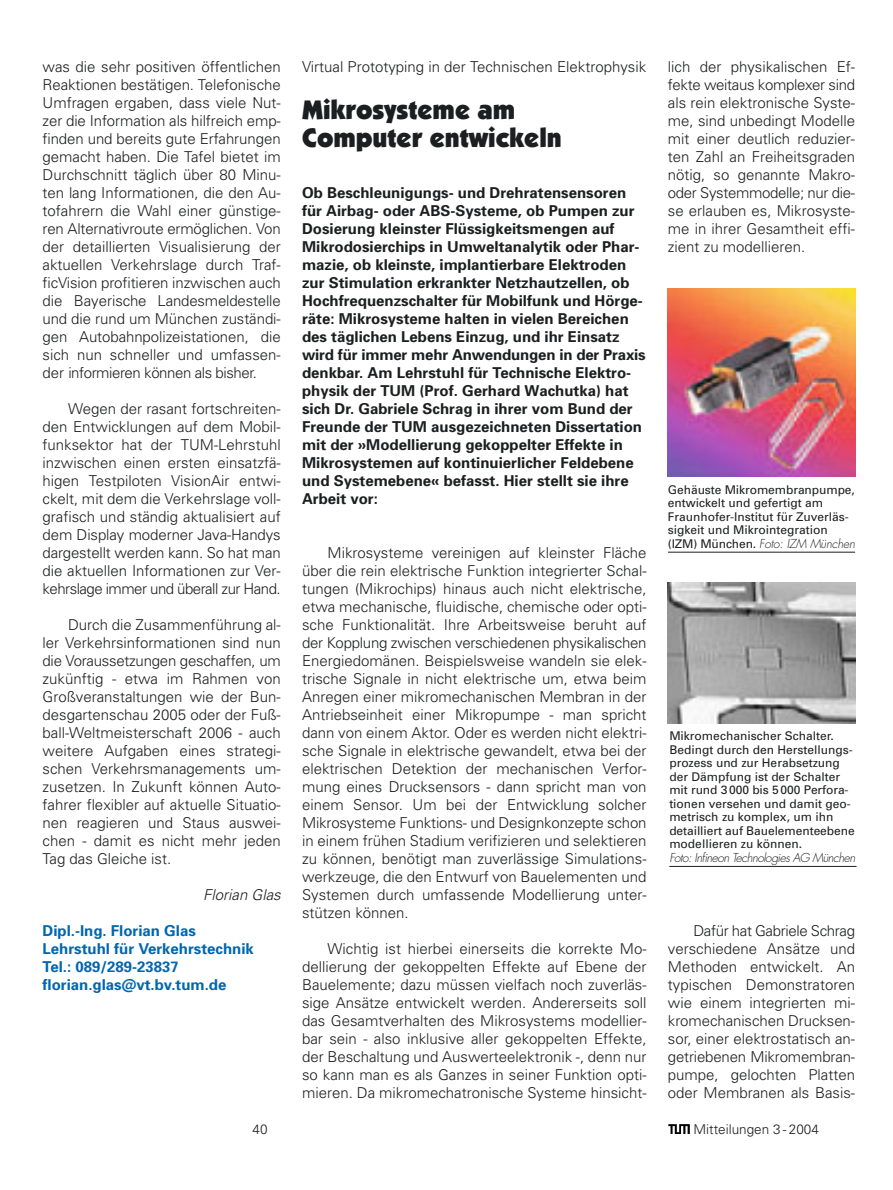
<style>
.page{position:relative;width:893px;height:1190px;background:#fff}
.page>*{position:absolute;margin:0;border:0;box-sizing:border-box;transform-origin:0 0}
.t1{font:900 27px/28.5px "Itc Kabel";color:#1d1e1f}
.t2{font:300 15px/18px "Univers";color:#1d1e1f;text-align:justify}
.t3{font:700 15px/18px "Univers";color:#1d1e1f}
.t4{font:700 15px/18px "Univers";color:#0067af}
.t5{font:italic 300 15px "Univers";color:#1d1e1f}
.t6{font:300 13.5px "Univers";color:#1d1e1f}
.t7{font:12px/13.5px "Univers";color:#1d1e1f}
.t8{font:italic 300 12px "Futura";letter-spacing:-.045em;color:#1d1e1f}
.t9{font:italic 300 12px "Futura";letter-spacing:-.01em;color:#1d1e1f}
.s1{font-family:"Univers";font-weight:400;font-style:normal}
</style>
<div class="page">
<svg style="left:668px;top:1124px;width:21px;height:10px"></svg>
<img style="left:668px;top:288px;width:187px;height:188px">
<hr style="left:668px;top:552px;width:187px;height:1px;background:#1d1e1f">
<img style="left:668px;top:583px;width:187px;height:140px">
<hr style="left:669px;top:866px;width:187px;height:1px;background:#1d1e1f">
<p class="t2" style="left:43px;top:59px;width:240px">was die sehr positiven öffentlichen Reaktionen bestätigen. Telefonische Umfragen ergaben, dass viele Nut&shy;zer die Information als hilfreich emp&shy;finden und bereits gute Erfahrungen gemacht haben. Die Tafel bietet im Durchschnitt täglich über 80 Minu&shy;ten lang Informationen, die den Au&shy;tofahrern die Wahl einer günstige&shy;ren Alternativroute ermöglichen. Von der detaillierten Visualisierung der aktuellen Verkehrslage durch Traf&shy;ficVision profitieren inzwischen auch die Bayerische Landesmeldestelle und die rund um München zuständi&shy;gen Autobahnpolizeistationen, die sich nun schneller und umfassen&shy;der informieren können als bisher.</p>
<p class="t2" style="left:43px;top:401px;width:240px;text-indent:26px">Wegen der rasant fortschreiten&shy;den Entwicklungen auf dem Mobil&shy;funksektor hat der TUM-Lehrstuhl inzwischen einen ersten einsatzfä&shy;higen Testpiloten VisionAir entwi&shy;ckelt, mit dem die Verkehrslage voll&shy;grafisch und ständig aktualisiert auf dem Display moderner Java-Handys dargestellt werden kann. So hat man die aktuellen Informationen zur Ver&shy;kehrslage immer und überall zur Hand.</p>
<p class="t2" style="left:43px;top:617px;width:240px;text-indent:26px">Durch die Zusammenführung al&shy;ler Verkehrsinformationen sind nun die Voraussetzungen geschaffen, um zukünftig - etwa im Rahmen von Großveranstaltungen wie der Bun&shy;desgartenschau 2005 oder der Fuß&shy;ball-Weltmeisterschaft 2006 - auch weitere Aufgaben eines strategi&shy;schen Verkehrsmanagements um&shy;zusetzen. In Zukunft können Auto&shy;fahrer flexibler auf aktuelle Situatio&shy;nen reagieren und Staus auswei&shy;chen - damit es nicht mehr jeden Tag das Gleiche ist.</p>
<p class="t5" style="left:203px;top:889px;width:79px">Florian Glas</p>
<p class="t4" style="left:43px;top:923px;width:213px">Dipl.-Ing. Florian Glas<br>Lehrstuhl für Verkehrstechnik<br>Tel.: 089/289-23837 florian.glas@vt.bv.tum.de</p>
<p class="t6" style="left:252px;top:1124px;width:17px">40</p>
<p class="t2" style="left:302px;top:59px;width:346px">Virtual Prototyping in der Technischen Elektrophysik</p>
<h1 class="t1" style="left:302px;top:97px;width:261px">Mikrosysteme am<br>Computer entwickeln</h1>
<p class="t3" style="left:302px;top:185px;width:345px">Ob Beschleunigungs- und Drehratensensoren für Airbag- oder ABS-Systeme, ob Pumpen zur Dosierung kleinster Flüssigkeitsmengen auf Mikrodosierchips in Umweltanalytik oder Phar&shy;mazie, ob kleinste, implantierbare Elektroden zur Stimulation erkrankter Netzhautzellen, ob Hochfrequenzschalter für Mobilfunk und Hörge&shy;räte: Mikrosysteme halten in vielen Bereichen des täglichen Lebens Einzug, und ihr Einsatz wird für immer mehr Anwendungen in der Praxis denkbar. Am Lehrstuhl für Technische Elektro&shy;physik der TUM (Prof. Gerhard Wachutka) hat sich Dr. Gabriele Schrag in ihrer vom Bund der Freunde der TUM ausgezeichneten Dissertation mit der »Modellierung gekoppelter Effekte in Mikrosystemen auf kontinuierlicher Feldebene und Systemebene« befasst. Hier stellt sie ihre Arbeit vor:</p>
<p class="t2" style="left:302px;top:545px;width:346px;text-indent:26px">Mikrosysteme vereinigen auf kleinster Fläche über die rein elektrische Funktion integrierter Schal&shy;tungen (Mikrochips) hinaus auch nicht elektrische, etwa mechanische, fluidische, chemische oder opti&shy;sche Funktionalität. Ihre Arbeitsweise beruht auf der Kopplung zwischen verschiedenen physikalischen Energiedomänen. Beispielsweise wandeln sie elek&shy;trische Signale in nicht elektrische um, etwa beim Anregen einer mikromechanischen Membran in der Antriebseinheit einer Mikropumpe - man spricht dann von einem Aktor. Oder es werden nicht elektri&shy;sche Signale in elektrische gewandelt, etwa bei der elektrischen Detektion der mechanischen Verfor&shy;mung eines Drucksensors - dann spricht man von einem Sensor. Um bei der Entwicklung solcher Mikrosysteme Funktions- und Designkonzepte schon in einem frühen Stadium verifizieren und selektieren zu können, benötigt man zuverlässige Simulations&shy;werkzeuge, die den Entwurf von Bauelementen und Systemen durch umfassende Modellierung unter&shy;stützen können.</p>
<p class="t2" style="left:302px;top:941px;width:346px;text-indent:26px">Wichtig ist hierbei einerseits die korrekte Mo&shy;dellierung der gekoppelten Effekte auf Ebene der Bauelemente; dazu müssen vielfach noch zuverläs&shy;sige Ansätze entwickelt werden. Andererseits soll das Gesamtverhalten des Mikrosystems modellier&shy;bar sein - also inklusive aller gekoppelten Effekte, der Beschaltung und Auswerteelektronik -, denn nur so kann man es als Ganzes in seiner Funktion opti&shy;mieren. Da mikromechatronische Systeme hinsicht-</p>
<p class="t2" style="left:668px;top:59px;width:189px">lich der physikalischen Ef&shy;fekte weitaus komplexer sind als rein elektronische Syste&shy;me, sind unbedingt Modelle mit einer deutlich reduzier&shy;ten Zahl an Freiheitsgraden nötig, so genannte Makro&shy;oder Systemmodelle; nur die&shy;se erlauben es, Mikrosyste&shy;me in ihrer Gesamtheit effi&shy;zient zu modellieren.</p>
<p class="t7" style="left:668px;top:483px;width:188px">Gehäuste Mikromembranpumpe, entwickelt und gefertigt am<br>Fraunhofer-Institut für Zuverläs&shy;sigkeit und Mikrointegration</p>
<p class="t9" style="left:668px;top:537px;width:189px"><span class="s1">(IZM) München.</span> Foto: IZM München</p>
<p class="t7" style="left:669px;top:730px;width:187px">Mikromechanischer Schalter.<br>Bedingt durch den Herstellungs&shy;prozess und zur Herabsetzung der Dämpfung ist der Schalter mit rund 3 000 bis 5 000 Perfora&shy;tionen versehen und damit geo&shy;metrisch zu komplex, um ihn detailliert auf Bauelementeebene modellieren zu können.</p>
<p class="t8" style="left:669px;top:852px;width:187px">Foto: Infineon Technologies AG München</p>
<p class="t2" style="left:668px;top:923px;width:189px;text-indent:26px">Dafür hat Gabriele Schrag verschiedene Ansätze und Methoden entwickelt. An typischen Demonstratoren wie einem integrierten mi&shy;kromechanischen Drucksen&shy;sor, einer elektrostatisch an&shy;getriebenen Mikromembran&shy;pumpe, gelochten Platten oder Membranen als Basis-</p>
<p class="t6" style="left:693px;top:1124px;width:127px">Mitteilungen 3 - 2004</p>
</div>
